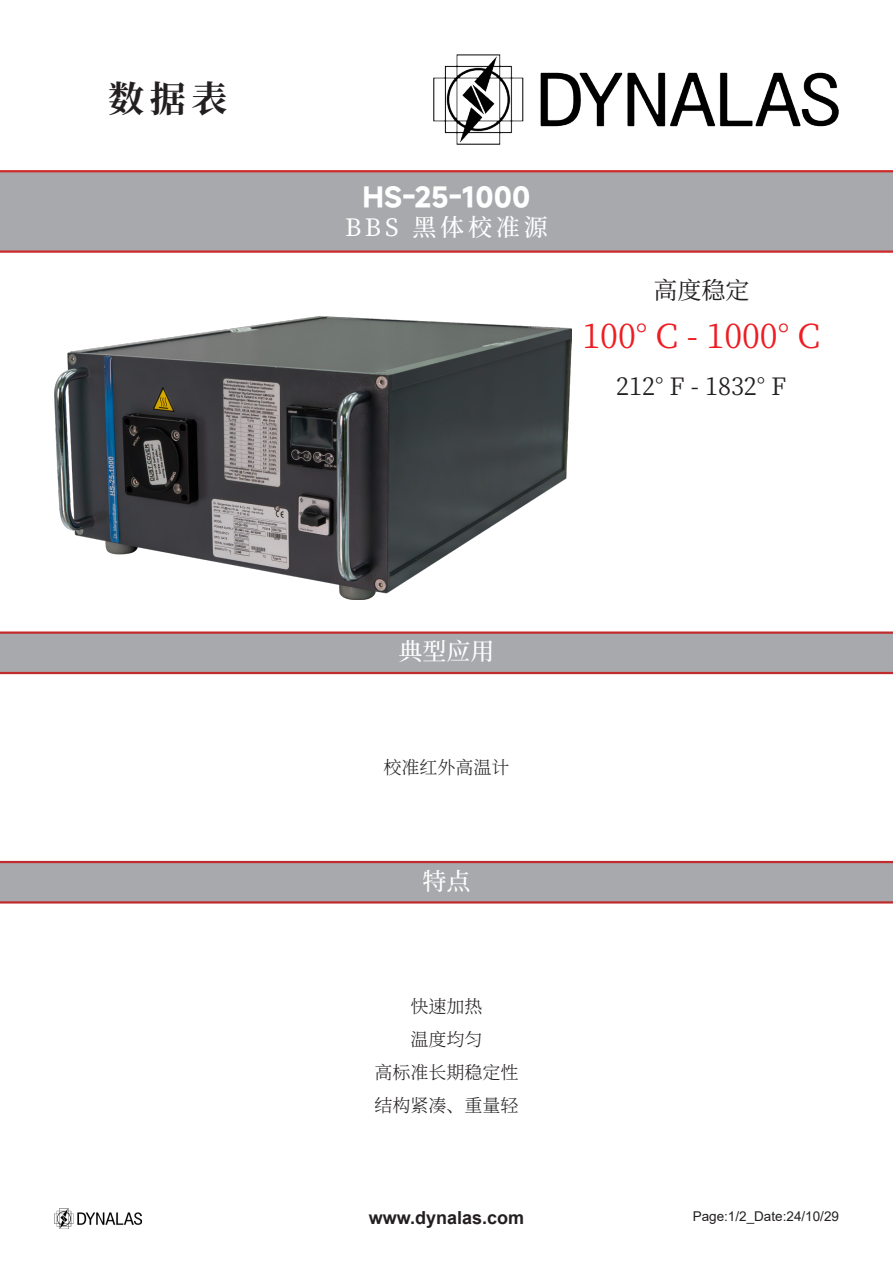
<style>
.page{position:relative;width:893px;height:1263px;background:#fff}
.page>*{position:absolute;margin:0;border:0;box-sizing:border-box;transform-origin:0 0}
.t1{font:700 36px "Source Han Serif CN";color:#231f20}
.t2{font:33px "Source Han Serif CN";color:#ee1d23}
.t3{font:700 27px "Mi Sans";color:#fff}
.t4{font:24px "Source Han Serif CN";color:#231f20}
.t5{font:500 24px "Source Han Serif CN";letter-spacing:.145em;color:#fff}
.t6{font:300 18px "Source Han Serif CN";color:#231f20}
.t7{font:700 18px "Arial";color:#231f20}
.t8{font:13.5px "Arial";color:#231f20}
</style>
<div class="page">
<svg style="left:0;top:170px;width:893px;height:83px;background:#aaa2a6"></svg>
<img style="left:434px;top:54px;width:405px;height:91px">
<img style="left:54px;top:316px;width:517px;height:284px">
<div style="left:0;top:633px;width:893px;height:40px;background:#a8a9ad"></div>
<hr style="left:0;top:672px;width:893px;height:2px;background:#c02b2d">
<hr style="left:0;top:631px;width:893px;height:3px;background:#c02b2d">
<div style="left:0;top:862px;width:893px;height:40px;background:#a8a9ad"></div>
<hr style="left:0;top:901px;width:893px;height:2px;background:#c02b2d">
<hr style="left:0;top:861px;width:893px;height:2px;background:#c02b2d">
<img style="left:54px;top:1209px;width:87px;height:19px">
<p class="t1" style="left:108px;top:79px;width:121px">数据表</p>
<p class="t3" style="left:363px;top:178px;width:169px">HS-25-1000</p>
<p class="t5" style="left:345px;top:214px;width:204px">BBS 黑体校准源</p>
<p class="t4" style="left:653px;top:277px;width:97px">高度稳定</p>
<p class="t2" style="left:582px;top:317px;width:239px">100° C - 1000° C</p>
<p class="t4" style="left:616px;top:373px;width:172px">212° F - 1832° F</p>
<p class="t5" style="left:398px;top:638px;width:97px">典型应用</p>
<p class="t6" style="left:383px;top:757px;width:128px">校准红外高温计</p>
<p class="t5" style="left:422px;top:867px;width:49px">特点</p>
<p class="t6" style="left:410px;top:996px;width:73px">快速加热</p>
<p class="t6" style="left:410px;top:1029px;width:73px">温度均匀</p>
<p class="t6" style="left:374px;top:1062px;width:146px">高标准长期稳定性</p>
<p class="t6" style="left:374px;top:1095px;width:146px">结构紧凑、重量轻</p>
<p class="t7" style="left:369px;top:1205px;width:157px">www.dynalas.com</p>
<p class="t8" style="left:693px;top:1206px;width:148px">Page:1/2_Date:24/10/29</p>
</div>
